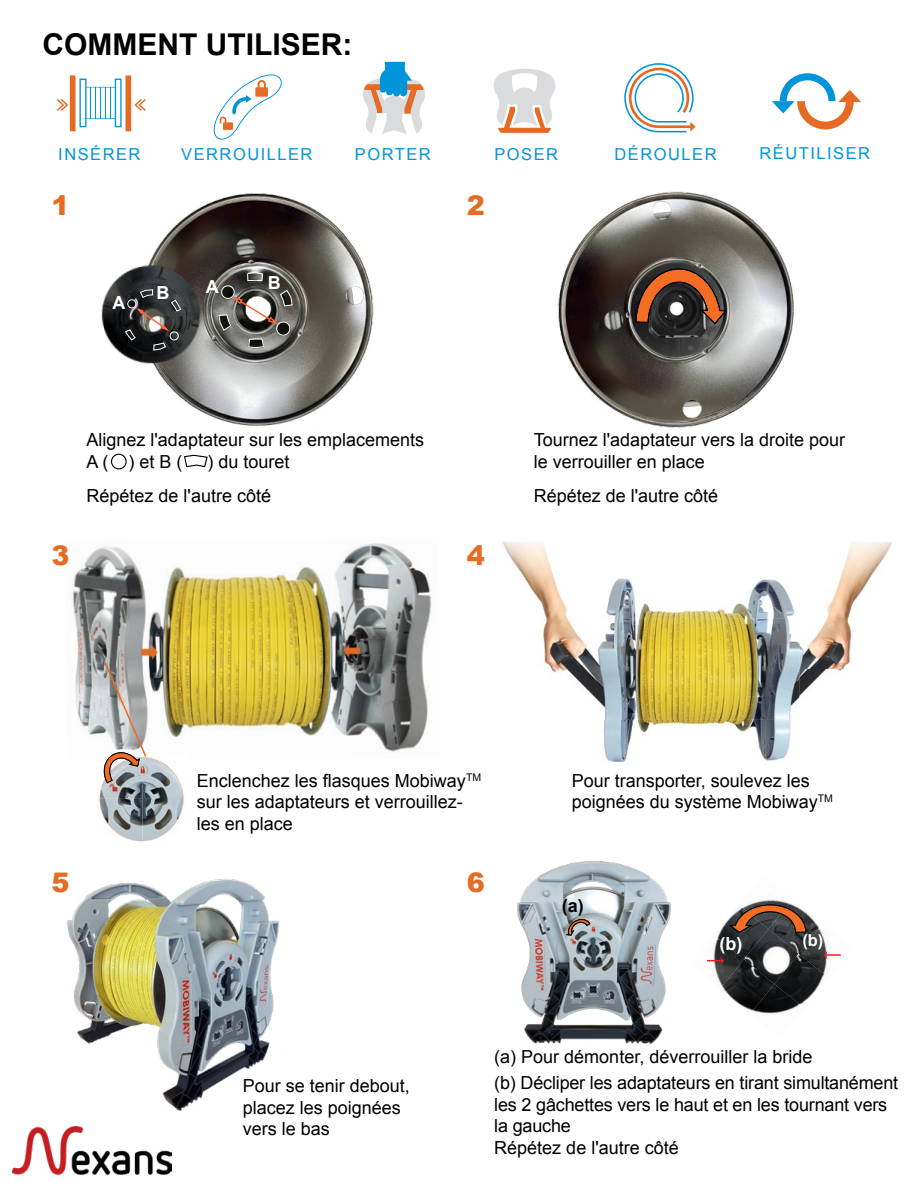
<style>
.page{position:relative;width:918px;height:1188px;background:#fff}
.page>*{position:absolute;margin:0;border:0;box-sizing:border-box;transform-origin:0 0}
.t1{font:700 30px "Arial";color:#000}
.t2{font:900 27px "Arial";color:#e66c25}
.t3{font:18px/21.6px "Arial";color:#000}
.t4{font:700 18px "Arial";color:#fff}
.t5{font:700 18px "Arial";color:#000}
.t6{font:16.5px "Arial";letter-spacing:.09em;color:#0095da}
.t7{font:700 16.5px "Arial";color:#fff}
</style>
<div class="page">
<img style="left:67px;top:879px;width:213px;height:232px">
<div style="left:70px;top:75px;width:6px;height:56px;background:#e56b25"></div>
<div style="left:125px;top:75px;width:6px;height:56px;background:#e56b25"></div>
<svg style="left:79px;top:79px;width:43px;height:48px"></svg>
<svg style="left:134px;top:99px;width:12px;height:12px"></svg>
<svg style="left:57px;top:99px;width:11px;height:12px"></svg>
<svg style="left:214px;top:74px;width:68px;height:66px"></svg>
<svg style="left:363px;top:62px;width:61px;height:72px"></svg>
<svg style="left:493px;top:69px;width:63px;height:64px"></svg>
<svg style="left:624px;top:63px;width:72px;height:69px"></svg>
<svg style="left:772px;top:73px;width:89px;height:56px"></svg>
<img style="left:72px;top:546px;width:273px;height:192px">
<img style="left:345px;top:543px;width:87px;height:209px">
<img style="left:150px;top:193px;width:224px;height:233px">
<img style="left:101px;top:260px;width:105px;height:110px">
<div style="left:221px;top:285px;width:14px;height:14px;border:1px solid #fff;border-radius:50%"></div>
<div style="left:276px;top:322px;width:14px;height:14px;border:1px solid #fff;border-radius:50%"></div>
<svg style="left:247px;top:272px;width:16px;height:9px"></svg>
<svg style="left:248px;top:338px;width:16px;height:10px"></svg>
<svg style="left:218px;top:289px;width:75px;height:42px;background:#746f6a"></svg>
<svg style="left:124px;top:289px;width:58px;height:62px;background:#413f3f"></svg>
<div style="left:111px;top:454px;width:16px;height:15px;border:1px solid #000;border-radius:50%"></div>
<svg style="left:184px;top:454px;width:24px;height:14px"></svg>
<img style="left:558px;top:191px;width:236px;height:237px">
<svg style="left:635px;top:269px;width:92px;height:56px;background:#6d4732"></svg>
<img style="left:99px;top:757px;width:85px;height:85px">
<svg style="left:102px;top:661px;width:46px;height:123px;background:#b6b0ac"></svg>
<img style="left:502px;top:541px;width:390px;height:221px">
<img style="left:517px;top:861px;width:154px;height:183px">
<svg style="left:565px;top:918px;width:26px;height:18px"></svg>
<img style="left:713px;top:952px;width:7px;height:31px">
<img style="left:714px;top:919px;width:30px;height:40px">
<img style="left:749px;top:900px;width:19px;height:4px">
<img style="left:720px;top:959px;width:30px;height:51px">
<img style="left:744px;top:933px;width:30px;height:51px">
<img style="left:768px;top:900px;width:49px;height:54px">
<img style="left:750px;top:984px;width:44px;height:30px">
<img style="left:774px;top:954px;width:49px;height:54px">
<img style="left:799px;top:924px;width:28px;height:54px">
<svg style="left:728px;top:904px;width:79px;height:29px;background:#7a5947"></svg>
<svg style="left:824px;top:951px;width:17px;height:8px"></svg>
<svg style="left:707px;top:956px;width:17px;height:9px"></svg>
<img style="left:12px;top:1127px;width:159px;height:48px">
<h1 class="t1" style="left:43px;top:24px;width:311px">COMMENT UTILISER:</h1>
<p class="t6" style="left:58px;top:143px;width:84px">INSÉRER</p>
<p class="t6" style="left:181px;top:143px;width:133px">VERROUILLER</p>
<p class="t6" style="left:355px;top:143px;width:77px">PORTER</p>
<p class="t6" style="left:494px;top:143px;width:65px">POSER</p>
<p class="t6" style="left:615px;top:143px;width:104px">DÉROULER</p>
<p class="t6" style="left:760px;top:143px;width:112px">RÉUTILISER</p>
<h2 class="t2" style="left:51px;top:186px;width:20px">1</h2>
<h2 class="t2" style="left:467px;top:186px;width:20px">2</h2>
<p class="t4" style="left:113px;top:291px;width:14px">A</p>
<p class="t4" style="left:157px;top:281px;width:14px">B</p>
<p class="t4" style="left:206px;top:275px;width:14px">A</p>
<p class="t4" style="left:268px;top:270px;width:14px">B</p>
<p class="t3" style="left:87px;top:429px;width:339px">Alignez l'adaptateur sur les emplacements<br>A ( ) et B (</p>
<p class="t3" style="left:87px;top:445px;width:205px;line-height:34.3px;text-indent:121px">) du touret<br>Répétez de l'autre côté</p>
<h2 class="t2" style="left:51px;top:536px;width:20px">3</h2>
<h2 class="t2" style="left:467px;top:536px;width:20px">4</h2>
<p class="t3" style="left:534px;top:429px;width:313px">Tournez l'adaptateur vers la droite pour le verrouiller en place</p>
<p class="t3" style="left:534px;top:485px;width:186px">Répétez de l'autre côté</p>
<p class="t3" style="left:197px;top:770px;width:286px">Enclenchez les flasques Mobiway<sup>TM </sup>sur les adaptateurs et verrouillez&shy;les en place</p>
<p class="t3" style="left:572px;top:770px;width:263px">Pour transporter, soulevez les poignées du système Mobiway<sup>TM</sup></p>
<h2 class="t2" style="left:51px;top:863px;width:20px">5</h2>
<h2 class="t2" style="left:467px;top:863px;width:20px">6</h2>
<p class="t5" style="left:562px;top:893px;width:23px">(a)</p>
<p class="t4" style="left:719px;top:931px;width:24px">(b)</p>
<p class="t7" style="left:802px;top:929px;width:23px">(b)</p>
<p class="t3" style="left:243px;top:1075px;width:169px">Pour se tenir debout, placez les poignées vers le bas</p>
<p class="t3" style="left:494px;top:1044px;width:405px;line-height:25.8px">(a) Pour démonter, déverrouiller la bride<br>(b) Décliper les adaptateurs en tirant simultanément</p>
<p class="t3" style="left:494px;top:1094px;width:395px">les 2 gâchettes vers le haut et en les tournant vers la gauche<br>Répétez de l'autre côté</p>
</div>
